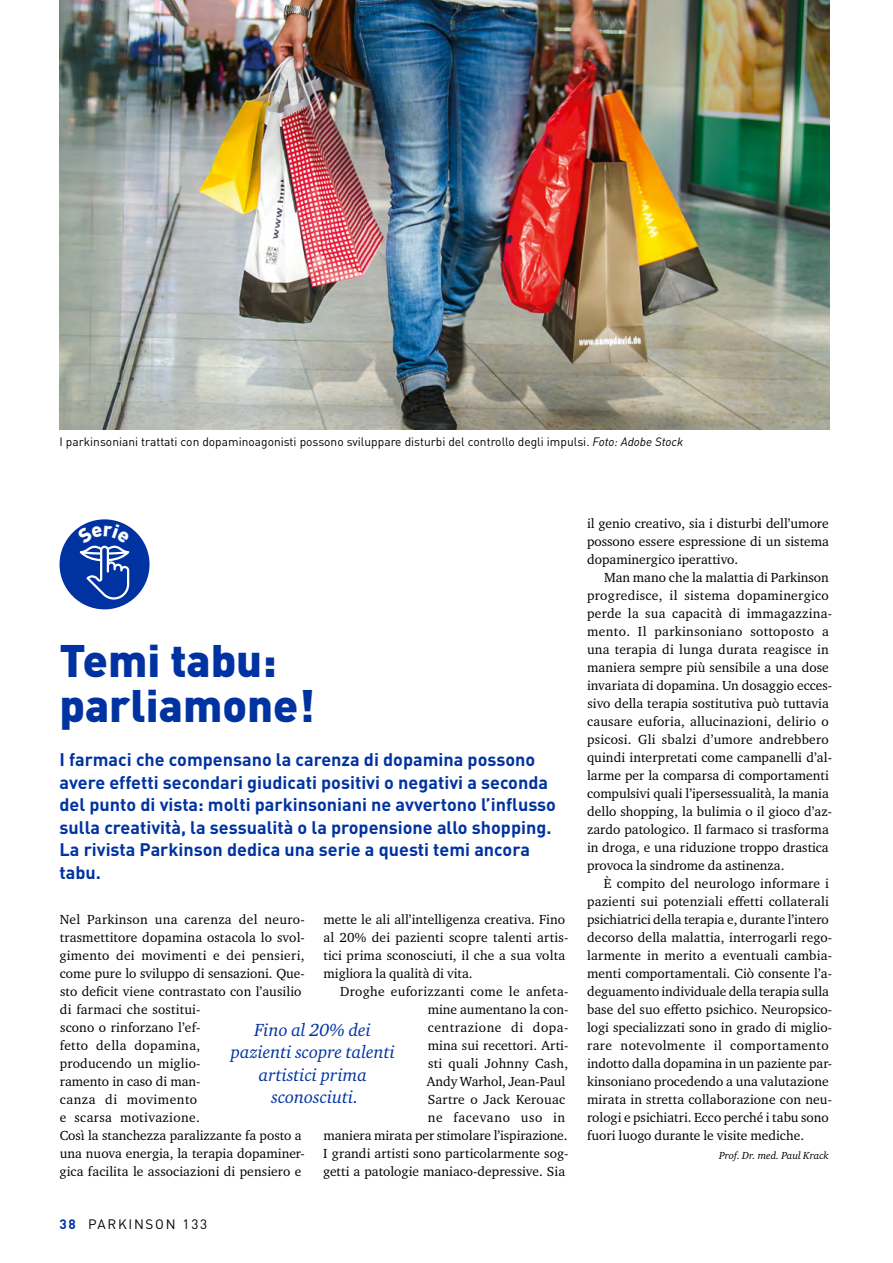
<style>
.page{position:relative;width:893px;height:1263px;background:#fff}
.page>*{position:absolute;margin:0;border:0;box-sizing:border-box;transform-origin:0 0}
.t1{font:900 45px/45px "DIN Pro";color:#0033a1}
.t2{font:700 18px/22.5px "DIN Pro";color:#0033a1}
.t3{font:italic 18px/22.5px "Charter ITC Std";color:#0033a1;text-align:center}
.t4{font:13.5px/18px "Charter ITC Std";letter-spacing:.005em;color:#000}
.t5{font:13.5px "DIN Pro";letter-spacing:.125em;color:#000}
.t6{font:12px "DIN Pro";color:#000}
.t7{font:italic 10.5px "Charter ITC Std";color:#000}
.s1{font-style:italic}
.s2{font-weight:700;color:#0033a1}
</style>
<div class="page">
<img style="left:60px;top:0;width:769px;height:429px">
<div style="left:60px;top:519px;width:90px;height:90px;background:#0033a1;border-radius:50%"></div>
<svg style="left:76px;top:524px;width:54px;height:76px"></svg>
<p class="t6" style="left:60px;top:434px;width:625px">I parkinsoniani trattati con dopaminoagonisti possono sviluppare disturbi del controllo degli impulsi. <span class="s1">Foto: Adobe Stock</span></p>
<h1 class="t1" style="left:60px;top:637px;width:257px">Temi tabu: parliamone!</h1>
<p class="t2" style="left:60px;top:748px;width:498px">I farmaci che compensano la carenza di dopamina possono avere effetti secondari giudicati positivi o negativi a seconda del punto di vista: molti parkinsoniani ne avvertono l’influsso sulla creatività, la sessualità o la propensione allo shopping.<br>La rivista Parkinson dedica una serie a questi temi ancora tabu.</p>
<p class="t4" style="left:60px;top:911px;width:247px">Nel Parkinson una carenza del neuro&shy;trasmettitore dopamina ostacola lo svol&shy;gimento dei movimenti e dei pensieri, come pure lo sviluppo di sensazioni. Que&shy;sto deficit viene contrastato con l’ausilio di farmaci che sostitui-<br>scono o rinforzano l’ef-<br>fetto della dopamina,<br>producendo un miglio-<br>ramento in caso di man-<br>canza di movimento<br>e scarsa motivazione.<br>Così la stanchezza paralizzante fa posto a una nuova energia, la terapia dopaminer&shy;gica facilita le associazioni di pensiero e</p>
<p class="t4" style="left:323px;top:910px;width:246px">mette le ali all’intelligenza creativa. Fino al 20% dei pazienti scopre talenti artis&shy;tici prima sconosciuti, il che a sua volta migliora la qualità di vita.</p>
<p class="t4" style="left:323px;top:982px;width:247px;text-align:right">Droghe euforizzanti come le anfeta&shy;mine aumentano la con-<br>centrazione di dopa-<br>mina sui recettori. Arti-<br>sti quali Johnny Cash,<br>Andy Warhol, Jean-Paul<br>Sartre o Jack Kerouac<br>ne facevano uso in<br>maniera mirata per stimolare l’ispirazione.<br>I grandi artisti sono particolarmente sog&shy;getti a patologie maniaco-depressive. Sia</p>
<h2 class="t3" style="left:231px;top:1018px;width:166px">Fino al 20% dei pazienti scopre talenti artistici prima sconosciuti.</h2>
<p class="t5" style="left:60px;top:1215px;width:149px"><span class="s2">38</span> PARKINSON 133</p>
<p class="t4" style="left:587px;top:515px;width:243px;text-align:justify">il genio creativo, sia i disturbi dell’umore possono essere espressione di un sistema dopaminergico iperattivo.</p>
<p class="t4" style="left:587px;top:569px;width:247px;text-indent:17px">Man mano che la malattia di Parkinson progredisce, il sistema dopaminergico perde la sua capacità di immagazzina&shy;mento. Il parkinsoniano sottoposto a una terapia di lunga durata reagisce in maniera sempre più sensibile a una dose invariata di dopamina. Un dosaggio ecces&shy;sivo della terapia sostitutiva può tuttavia causare euforia, allucinazioni, delirio o psicosi. Gli sbalzi d’umore andrebbero quindi interpretati come campanelli d’al&shy;larme per la comparsa di comportamenti compulsivi quali l’ipersessualità, la mania dello shopping, la bulimia o il gioco d’az&shy;zardo patologico. Il farmaco si trasforma in droga, e una riduzione troppo drastica provoca la sindrome da astinenza.</p>
<p class="t4" style="left:587px;top:874px;width:247px;text-indent:17px">È compito del neurologo informare i pazienti sui potenziali effetti collaterali psichiatrici della terapia e, durante l’intero decorso della malattia, interrogarli rego&shy;larmente in merito a eventuali cambia&shy;menti comportamentali. Ciò consente l’a&shy;deguamento individuale della terapia sulla base del suo effetto psichico. Neuropsico&shy;logi specializzati sono in grado di miglio&shy;rare notevolmente il comportamento indotto dalla dopamina in un paziente par&shy;kinsoniano procedendo a una valutazione mirata in stretta collaborazione con neu&shy;rologi e psichiatri. Ecco perché i tabu sono fuori luogo durante le visite mediche.</p>
<p class="t7" style="left:719px;top:1148px;width:111px">Prof. Dr. med. Paul Krack</p>
</div>
